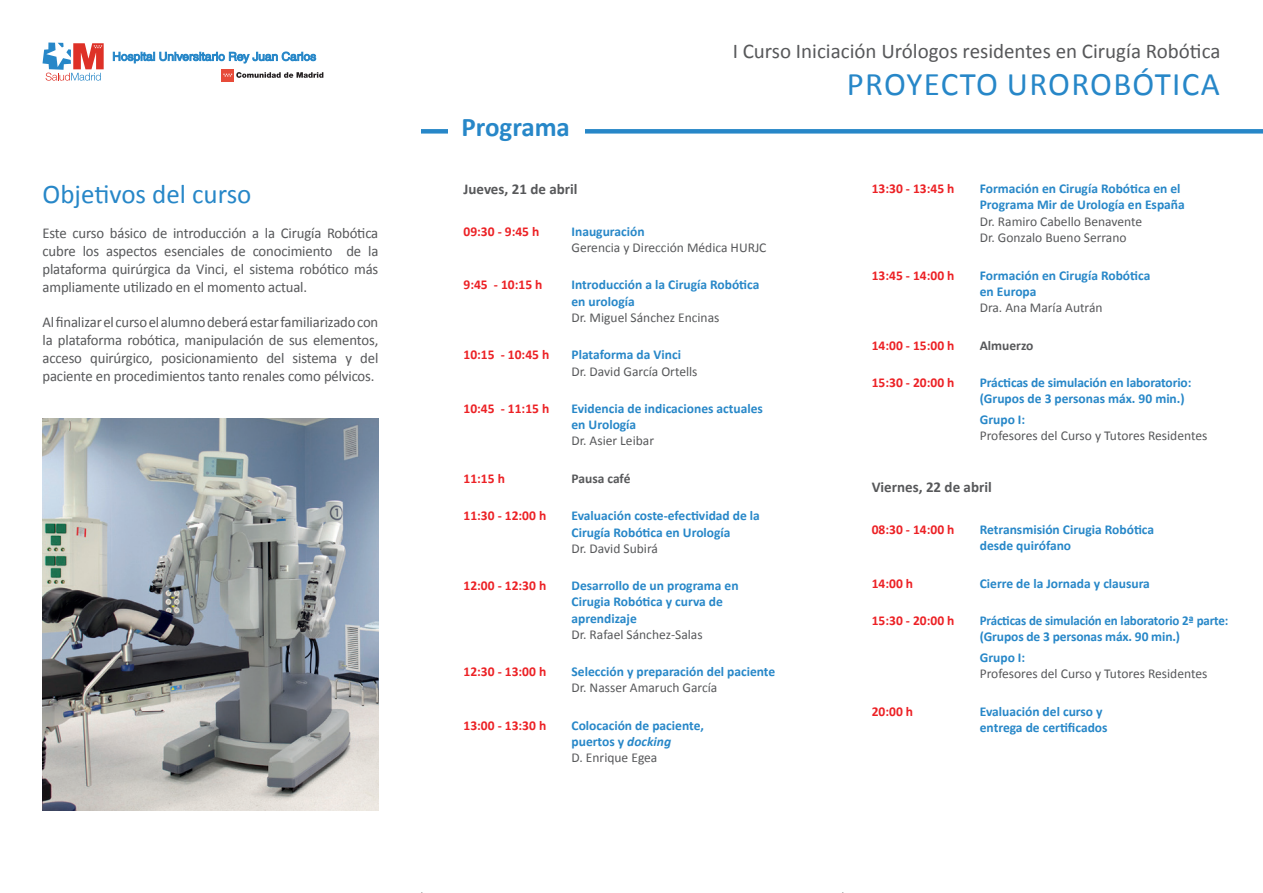
<style>
.page{position:relative;width:1263px;height:893px;background:#fff}
.page>*{position:absolute;margin:0;border:0;box-sizing:border-box;transform-origin:0 0}
.t1{font:33px "Calibri";letter-spacing:.04em;color:#2787c8}
.t2{font:27px "Calibri";color:#2787c8}
.t3{font:700 27px "Calibri";color:#2787c8}
.t4{font:21px "Calibri";color:#57585a}
.t5{font:15px/18px "Calibri";letter-spacing:-.01em;color:#57585a;text-align:justify}
.t6{font:700 15px "Calibri";color:#57585a}
.t7{font:700 13.5px/16.2px "Calibri";color:#2787c8}
.t8{font:13.5px/16.2px "Calibri";color:#57585a}
.t9{font:700 13.5px "Calibri";color:#ec2125}
.t10{font:700 13.5px/16.2px "Calibri";color:#2787c8;scale:.96 1}
.t11{font:700 13.5px "Calibri";color:#57585a}
.s1{font-weight:700;color:#2787c8}
.s2{font-weight:400;color:#57585a}
.s3{font-style:italic}
</style>
<div class="page">
<div style="left:421px;top:129px;width:842px;height:5px;background:#2787c8"></div>
<div style="left:449px;top:116px;width:136px;height:26px;background:#fff"></div>
<div style="left:222px;top:69px;width:12px;height:12px;background:#e74b39"></div>
<svg style="left:223px;top:72px;width:100px;height:6px"></svg>
<svg style="left:43px;top:43px;width:61px;height:38px"></svg>
<svg style="left:113px;top:51px;width:203px;height:13px"></svg>
<img style="left:43px;top:419px;width:335px;height:391px">
<p class="t2" style="left:43px;top:177px;width:210px">Objetivos del curso</p>
<p class="t5" style="left:43px;top:224px;width:337px">Este curso básico de introducción a la Cirugía Robótica cubre los aspectos esenciales de conocimiento de la plataforma quirúrgica da Vinci, el sistema robótico más ampliamente utilizado en el momento actual.</p>
<p class="t5" style="left:43px;top:313px;width:337px">Al finalizar el curso el alumno deberá estar familiarizado con la plataforma robótica, manipulación de sus elementos, acceso quirúrgico, posicionamiento del sistema y del paciente en procedimientos tanto renales como pélvicos.</p>
<p class="t3" style="left:461px;top:110px;width:110px">Programa</p>
<p class="t4" style="left:733px;top:38px;width:489px">I Curso Iniciación Urólogos residentes en Cirugía Robótica</p>
<p class="t1" style="left:847px;top:63px;width:374px">PROYECTO UROROBÓTICA</p>
<p class="t6" style="left:463px;top:180px;width:116px">Jueves, 21 de abril</p>
<p class="t9" style="left:463px;top:223px;width:77px">09:30 - 9:45 h</p>
<p class="t8" style="left:571px;top:223px;width:196px"><span class="s1">Inauguración<br></span>Gerencia y Dirección Médica HURJC</p>
<p class="t9" style="left:463px;top:276px;width:80px">9:45 - 10:15 h</p>
<p class="t7" style="left:571px;top:277px;width:189px">Introducción a la Cirugía Robótica en urología<br><span class="s2">Dr. Miguel Sánchez Encinas</span></p>
<p class="t9" style="left:463px;top:346px;width:87px">10:15 - 10:45 h</p>
<p class="t8" style="left:571px;top:347px;width:128px"><span class="s1">Plataforma da Vinci<br></span>Dr. David García Ortells</p>
<p class="t9" style="left:463px;top:400px;width:87px">10:45 - 11:15 h</p>
<p class="t7" style="left:571px;top:400px;width:193px">Evidencia de indicaciones actuales en Urología<br><span class="s2">Dr. Asier Leibar</span></p>
<p class="t9" style="left:463px;top:470px;width:43px">11:15 h</p>
<p class="t11" style="left:571px;top:470px;width:60px">Pausa café</p>
<p class="t9" style="left:463px;top:507px;width:84px">11:30 - 12:00 h</p>
<p class="t7" style="left:571px;top:508px;width:190px">Evaluación coste-efectividad de la<br>Cirugía Robótica en Urología<br><span class="s2">Dr. David Subirá</span></p>
<p class="t9" style="left:463px;top:577px;width:84px">12:00 - 12:30 h</p>
<p class="t7" style="left:571px;top:578px;width:169px">Desarrollo de un programa en<br>Cirugia Robótica y curva de aprendizaje<br><span class="s2">Dr. Rafael Sánchez-Salas</span></p>
<p class="t9" style="left:463px;top:663px;width:84px">12:30 - 13:00 h</p>
<p class="t7" style="left:571px;top:664px;width:205px">Selección y preparación del paciente<br><span class="s2">Dr. Nasser Amaruch García</span></p>
<p class="t9" style="left:463px;top:717px;width:84px">13:00 - 13:30 h</p>
<p class="t7" style="left:571px;top:717px;width:134px">Colocación de paciente, puertos y <span class="s3">docking<br></span><span class="s2">D. Enrique Egea</span></p>
<p class="t9" style="left:872px;top:180px;width:84px">13:30 - 13:45 h</p>
<p class="t7" style="left:980px;top:180px;width:207px">Formación en Cirugía Robótica en el<br>Programa Mir de Urología en España<br><span class="s2">Dr. Ramiro Cabello Benavente</span></p>
<p class="t8" style="left:980px;top:230px;width:148px">Dr. Gonzalo Bueno Serrano</p>
<p class="t9" style="left:872px;top:267px;width:84px">13:45 - 14:00 h</p>
<p class="t7" style="left:980px;top:267px;width:172px">Formación en Cirugía Robótica en Europa<br><span class="s2">Dra. Ana María Autrán</span></p>
<p class="t9" style="left:872px;top:336px;width:84px">14:00 - 15:00 h</p>
<p class="t11" style="left:980px;top:336px;width:55px">Almuerzo</p>
<p class="t9" style="left:872px;top:374px;width:84px">15:30 - 20:00 h</p>
<p class="t7" style="left:980px;top:374px;width:213px">Prácticas de simulación en laboratorio: (Grupos de 3 personas máx. 90 min.)</p>
<p class="t8" style="left:980px;top:411px;width:229px"><span class="s1">Grupo I:<br></span>Profesores del Curso y Tutores Residentes</p>
<p class="t6" style="left:872px;top:478px;width:122px">Viernes, 22 de abril</p>
<p class="t9" style="left:872px;top:521px;width:84px">08:30 - 14:00 h</p>
<p class="t7" style="left:980px;top:521px;width:176px">Retransmisión Cirugia Robótica desde quirófano</p>
<p class="t9" style="left:872px;top:574px;width:43px">14:00 h</p>
<p class="t7" style="left:980px;top:575px;width:172px">Cierre de la Jornada y clausura</p>
<p class="t9" style="left:872px;top:612px;width:84px">15:30 - 20:00 h</p>
<p class="t10" style="left:980px;top:612px;width:261px">Prácticas de simulación en laboratorio 2ª parte: (Grupos de 3 personas máx. 90 min.)</p>
<p class="t8" style="left:980px;top:649px;width:229px"><span class="s1">Grupo I:<br></span>Profesores del Curso y Tutores Residentes</p>
<p class="t9" style="left:872px;top:702px;width:43px">20:00 h</p>
<p class="t7" style="left:980px;top:703px;width:129px">Evaluación del curso y entrega de certificados</p>
</div>
